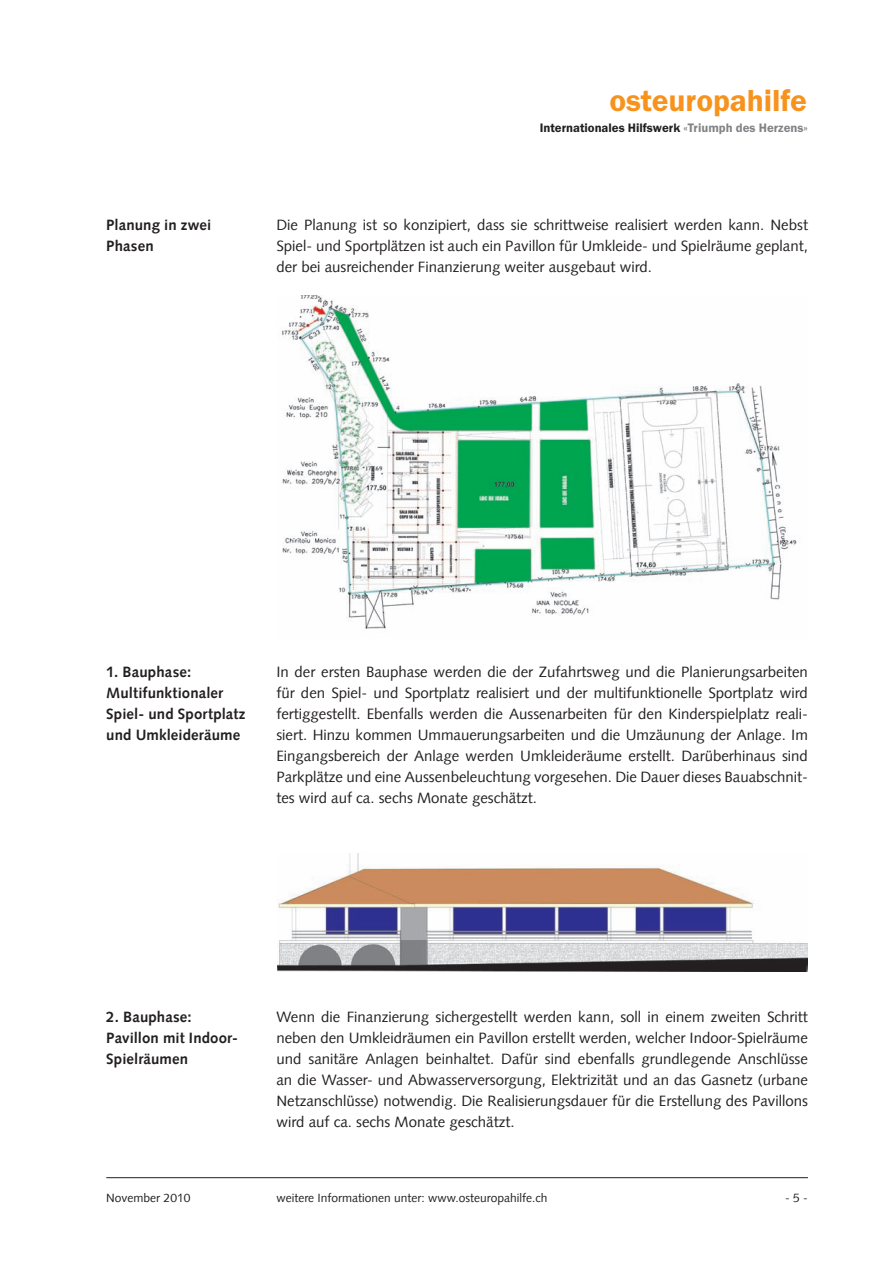
<style>
.page{position:relative;width:893px;height:1263px;background:#fff}
.page>*{position:absolute;margin:0;border:0;box-sizing:border-box;transform-origin:0 0}
.t1{font:600 31.5px "Franklin Gothic";letter-spacing:-.005em;color:#f7931d}
.t2{font:15px/21px "Syntax LT";color:#231f20;text-align:justify}
.t3{font:700 15px/21px "Syntax LT";letter-spacing:.005em;color:#231f20}
.t4{font:600 12.75px "Franklin Gothic";color:#231f20}
.t5{font:12px "Syntax LT";color:#231f20}
.s1{color:#808285}
</style>
<div class="page">
<hr style="left:106px;top:1177px;width:702px;height:1px;background:#231f20">
<img style="left:281px;top:295px;width:516px;height:334px">
<img style="left:277px;top:854px;width:531px;height:118px">
<p class="t1" style="left:609px;top:81px;width:199px">osteuropahilfe</p>
<p class="t4" style="left:540px;top:120px;width:270px">Internationales Hilfswerk <span class="s1">«Triumph des Herzens»</span></p>
<p class="t3" style="left:106px;top:215px;width:106px">Planung in zwei<br>Phasen</p>
<p class="t2" style="left:276px;top:214px;width:533px">Die Planung ist so konzipiert, dass sie schrittweise realisiert werden kann. Nebst Spiel- und Sportplätzen ist auch ein Pavillon für Umkleide- und Spielräume geplant, der bei ausreichender Finanzierung weiter ausgebaut wird.</p>
<p class="t3" style="left:106px;top:661px;width:141px">1. Bauphase:<br>Multifunktionaler<br>Spiel- und Sportplatz und Umkleideräume</p>
<p class="t2" style="left:276px;top:661px;width:533px">In der ersten Bauphase werden die der Zufahrtsweg und die Planierungsarbeiten für den Spiel- und Sportplatz realisiert und der multifunktionelle Sportplatz wird fertiggestellt. Ebenfalls werden die Aussenarbeiten für den Kinderspielplatz reali&shy;siert. Hinzu kommen Ummauerungsarbeiten und die Umzäunung der Anlage. Im Eingangsbereich der Anlage werden Umkleideräume erstellt. Darüberhinaus sind Parkplätze und eine Aussenbeleuchtung vorgesehen. Die Dauer dieses Bauabschnit&shy;tes wird auf ca. sechs Monate geschätzt.</p>
<p class="t3" style="left:106px;top:1006px;width:133px">2. Bauphase:<br>Pavillon mit Indoor-<br>Spielräumen</p>
<p class="t2" style="left:276px;top:1006px;width:533px">Wenn die Finanzierung sichergestellt werden kann, soll in einem zweiten Schritt neben den Umkleidräumen ein Pavillon erstellt werden, welcher Indoor-Spielräume und sanitäre Anlagen beinhaltet. Dafür sind ebenfalls grundlegende Anschlüsse an die Wasser- und Abwasserversorgung, Elektrizität und an das Gasnetz (urbane Netzanschlüsse) notwendig. Die Realisierungsdauer für die Erstellung des Pavillons wird auf ca. sechs Monate geschätzt.</p>
<p class="t5" style="left:106px;top:1191px;width:86px">November 2010</p>
<p class="t5" style="left:276px;top:1191px;width:272px">weitere Informationen unter: www.osteuropahilfe.ch</p>
<p class="t5" style="left:785px;top:1191px;width:24px">- 5 -</p>
</div>
